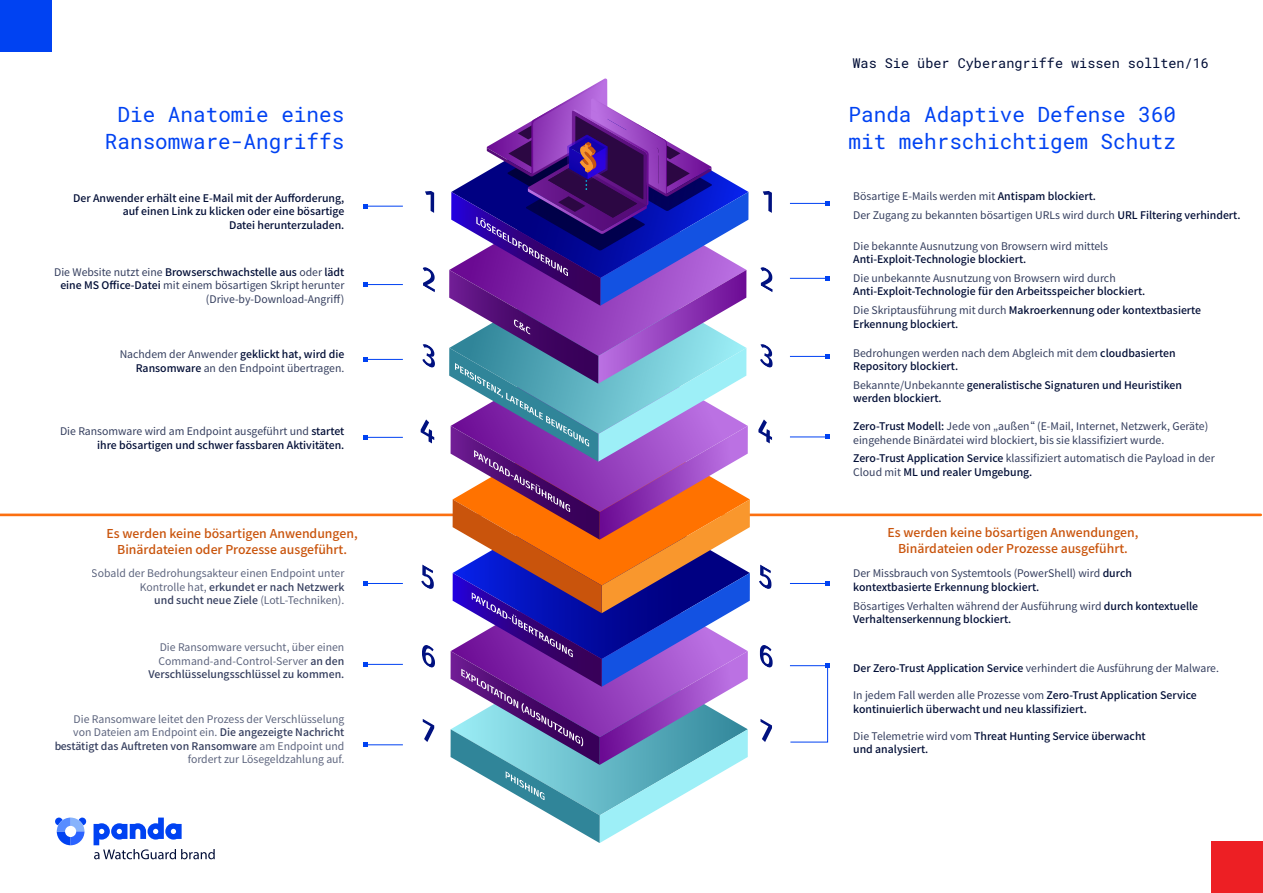
<style>
.page{position:relative;width:1263px;height:893px;background:#fff}
.page>*{position:absolute;margin:0;border:0;box-sizing:border-box;transform-origin:0 0}
.t1{font:21px/27px "Roboto Mono";color:#0042f2;text-align:right}
.t2{font:13.5px "Roboto Mono";color:#000d36}
.t3{font:500 12.3px/15.8px "Noto Sans SC";color:#c9540c;text-align:center}
.t4{font:10.5px/13.5px "Noto Sans SC";color:#333d5d;text-align:right}
.t5{font:500 10.5px/13.5px "Noto Sans SC";color:#000d35}
.s1{font-weight:500;color:#000d35}
.s2{font-weight:400;color:#333d5d}
</style>
<div class="page">
<div style="left:0;top:0;width:51px;height:51px;background:#0042f2"></div>
<svg style="left:55px;top:818px;width:31px;height:27px"></svg>
<svg style="left:94px;top:818px;width:121px;height:41px"></svg>
<div style="left:1212px;top:842px;width:51px;height:51px;background:#ed1f24"></div>
<hr style="left:0;top:514px;width:1261px;height:2px;background:#fb6f11">
<svg style="left:423px;top:719px;width:11px;height:23px"></svg>
<svg style="left:422px;top:645px;width:13px;height:22px"></svg>
<svg style="left:421px;top:564px;width:13px;height:25px"></svg>
<svg style="left:421px;top:419px;width:13px;height:24px"></svg>
<svg style="left:422px;top:344px;width:13px;height:23px"></svg>
<svg style="left:423px;top:267px;width:12px;height:25px"></svg>
<svg style="left:425px;top:191px;width:9px;height:22px"></svg>
<svg style="left:760px;top:719px;width:12px;height:23px"></svg>
<svg style="left:760px;top:645px;width:13px;height:22px"></svg>
<svg style="left:759px;top:564px;width:13px;height:25px"></svg>
<svg style="left:758px;top:419px;width:14px;height:24px"></svg>
<svg style="left:760px;top:344px;width:13px;height:23px"></svg>
<svg style="left:760px;top:267px;width:13px;height:25px"></svg>
<svg style="left:763px;top:191px;width:9px;height:22px"></svg>
<hr style="left:365px;top:744px;width:38px;height:1px;background:#0042f2">
<svg style="left:363px;top:743px;width:5px;height:4px"></svg>
<hr style="left:365px;top:664px;width:38px;height:1px;background:#0042f2">
<svg style="left:363px;top:662px;width:5px;height:4px"></svg>
<hr style="left:365px;top:437px;width:38px;height:1px;background:#0042f2">
<svg style="left:363px;top:435px;width:5px;height:4px"></svg>
<hr style="left:365px;top:359px;width:38px;height:1px;background:#0042f2">
<svg style="left:363px;top:357px;width:5px;height:5px"></svg>
<hr style="left:365px;top:284px;width:38px;height:1px;background:#0042f2">
<svg style="left:363px;top:282px;width:5px;height:5px"></svg>
<hr style="left:365px;top:206px;width:38px;height:1px;background:#0042f2">
<svg style="left:363px;top:204px;width:5px;height:4px"></svg>
<hr style="left:365px;top:583px;width:38px;height:1px;background:#0042f2">
<svg style="left:363px;top:581px;width:5px;height:5px"></svg>
<hr style="left:790px;top:203px;width:37px;height:1px;background:#0042f2">
<svg style="left:825px;top:201px;width:4px;height:5px"></svg>
<hr style="left:790px;top:278px;width:37px;height:1px;background:#0042f2">
<svg style="left:825px;top:276px;width:4px;height:4px"></svg>
<hr style="left:790px;top:437px;width:37px;height:1px;background:#0042f2">
<svg style="left:825px;top:435px;width:4px;height:4px"></svg>
<hr style="left:790px;top:356px;width:37px;height:1px;background:#0042f2">
<svg style="left:825px;top:354px;width:4px;height:5px"></svg>
<hr style="left:790px;top:583px;width:37px;height:1px;background:#0042f2">
<svg style="left:825px;top:581px;width:4px;height:5px"></svg>
<svg style="left:790px;top:663px;width:39px;height:80px"></svg>
<svg style="left:449px;top:78px;width:301px;height:765px"></svg>
<p class="t2" style="left:852px;top:54px;width:358px">Was Sie über Cyberangriffe wissen sollten/16</p>
<h1 class="t1" style="left:105px;top:100px;width:241px">Die Anatomie eines<br>Ransomware-Angriffs</h1>
<h1 class="t1" style="left:848px;top:100px;width:329px;text-align:left">Panda Adaptive Defense 360 mit mehrschichtigem Schutz</h1>
<p class="t5" style="left:73px;top:191px;width:273px;text-align:right">Der Anwender erhält eine E-Mail mit der Aufforderung, auf einen Link zu klicken oder eine bösartige<br>Datei herunterzuladen.</p>
<p class="t4" style="left:853px;top:187px;width:389px;line-height:18.8px;text-align:left">Bösartige E-Mails werden mit <span class="s1">Antispam blockiert.<br></span>Der Zugang zu bekannten bösartigen URLs wird durch <span class="s1">URL Filtering verhindert.</span></p>
<p class="t4" style="left:853px;top:239px;width:256px">Die bekannte Ausnutzung von Browsern wird mittels</p>
<p class="t5" style="left:853px;top:253px;width:175px">Anti-Exploit-Technologie blockiert.</p>
<p class="t4" style="left:853px;top:271px;width:264px">Die unbekannte Ausnutzung von Browsern wird durch</p>
<p class="t5" style="left:853px;top:282px;width:349px;line-height:18.8px">Anti-Exploit-Technologie für den Arbeitsspeicher blockiert.<br><span class="s2">Die Skriptausführung mit durch</span> Makroerkennung oder kontextbasierte</p>
<p class="t5" style="left:853px;top:317px;width:107px">Erkennung blockiert.</p>
<p class="t4" style="left:853px;top:346px;width:324px;text-align:left">Bedrohungen werden nach dem Abgleich mit dem <span class="s1">cloudbasierten<br>Repository blockiert.</span></p>
<p class="t5" style="left:853px;top:379px;width:330px"><span class="s2">Bekannte/Unbekannte</span> generalistische Signaturen und Heuristiken werden blockiert.</p>
<p class="t4" style="left:853px;top:420px;width:356px;text-align:left"><span class="s1">Zero-Trust Modell:</span> Jede von „außen“ (E-Mail, Internet, Netzwerk, Geräte) eingehende Binärdatei wird blockiert, bis sie klassifiziert wurde.</p>
<p class="t5" style="left:853px;top:452px;width:363px">Zero-Trust Application Service <span class="s2">klassifiziert automatisch die Payload in der<br>Cloud mit</span> ML und realer Umgebung.</p>
<p class="t4" style="left:54px;top:265px;width:292px">Die Website nutzt eine <span class="s1">Browserschwachstelle aus</span> oder <span class="s1">lädt eine MS Office-Datei</span> mit einem bösartigen Skript herunter (Drive-by-Download-Angriff)</p>
<p class="t4" style="left:120px;top:348px;width:226px">Nachdem der Anwender <span class="s1">geklickt hat, wird die<br>Ransomware</span> an den Endpoint übertragen.</p>
<p class="t5" style="left:60px;top:425px;width:286px;text-align:right"><span class="s2">Die Ransomware wird am Endpoint ausgeführt und</span> startet ihre bösartigen und schwer fassbaren Aktivitäten.</p>
<p class="t3" style="left:107px;top:526px;width:253px">Es werden keine bösartigen Anwendungen,<br>Binärdateien oder Prozesse ausgeführt.</p>
<p class="t3" style="left:887px;top:525px;width:253px">Es werden keine bösartigen Anwendungen,<br>Binärdateien oder Prozesse ausgeführt.</p>
<p class="t4" style="left:92px;top:567px;width:254px">Sobald der Bedrohungsakteur einen Endpoint unter<br>Kontrolle hat, <span class="s1">erkundet er nach Netzwerk<br>und sucht neue Ziele</span> (LotL-Techniken).</p>
<p class="t4" style="left:149px;top:641px;width:197px">Die Ransomware versucht, über einen<br>Command-and-Control-Server <span class="s1">an den<br>Verschlüsselungsschlüssel zu kommen.</span></p>
<p class="t4" style="left:54px;top:712px;width:292px">Die Ransomware leitet den Prozess der Verschlüsselung von Dateien am Endpoint ein. <span class="s1">Die angezeigte Nachricht bestätigt das Auftreten von Ransomware</span> am Endpoint und fordert zur Lösegeldzahlung auf.</p>
<p class="t4" style="left:853px;top:567px;width:280px;text-align:left">Der Missbrauch von Systemtools (PowerShell) wird <span class="s1">durch kontextbasierte Erkennung blockiert.</span></p>
<p class="t5" style="left:853px;top:599px;width:346px"><span class="s2">Bösartiges Verhalten während der Ausführung wird</span> durch kontextuelle<br>Verhaltenserkennung blockiert.</p>
<p class="t4" style="left:853px;top:662px;width:367px"><span class="s1">Der Zero-Trust Application Service</span> verhindert die Ausführung der Malware.</p>
<p class="t5" style="left:853px;top:689px;width:345px"><span class="s2">In jedem Fall werden alle Prozesse vom</span> Zero-Trust Application Service kontinuierlich überwacht und neu klassifiziert.</p>
<p class="t5" style="left:853px;top:729px;width:294px"><span class="s2">Die Telemetrie wird vom</span> Threat Hunting Service überwacht und analysiert.</p>
</div>
